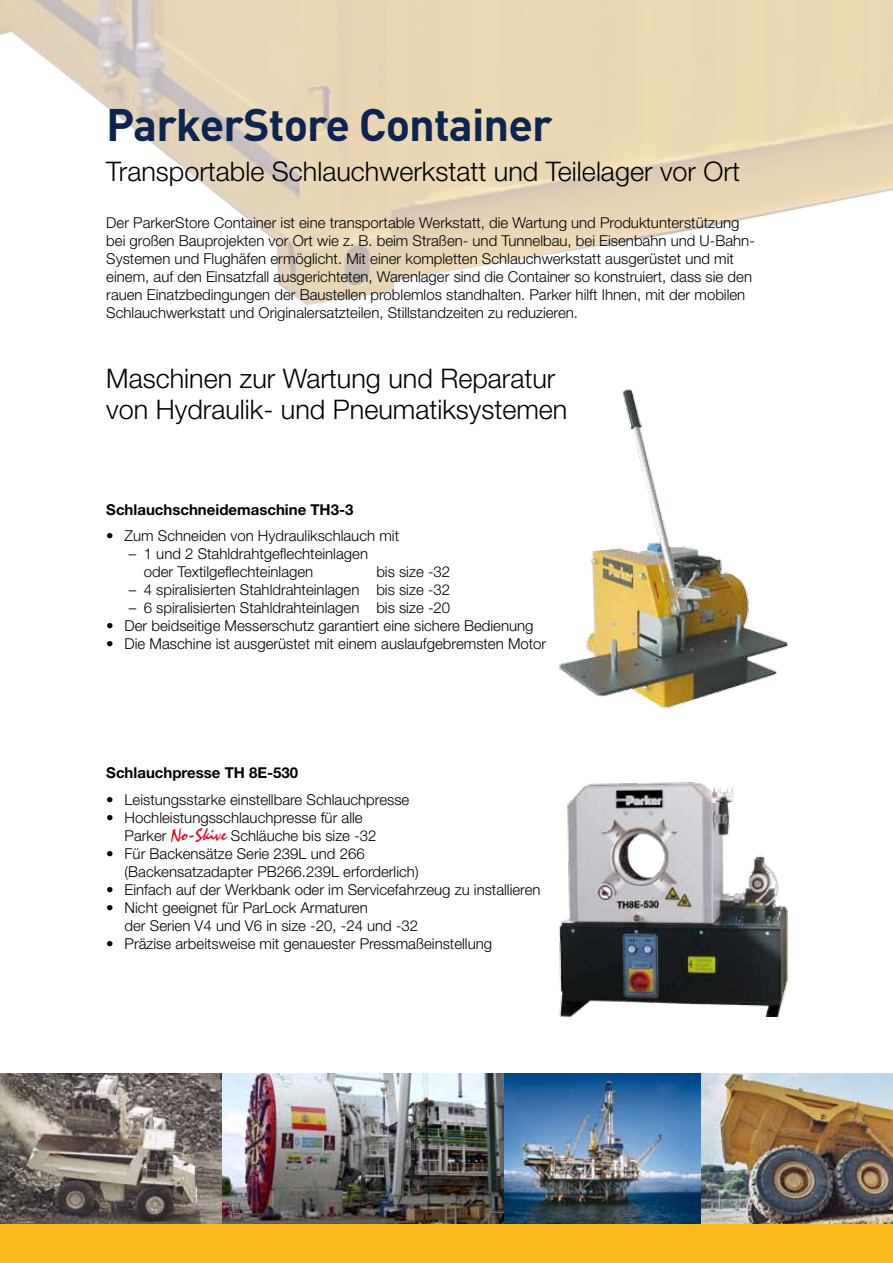
<style>
.page{position:relative;width:893px;height:1263px;background:#fff}
.page>*{position:absolute;margin:0;border:0;box-sizing:border-box;transform-origin:0 0}
.t1{font:700 45px "DINOT";letter-spacing:-.02em;color:#0c2550}
.t2{font:300 27px/31.5px "Helvetica Neue LT Std";color:#000}
.t3{font:300 15px/18px "Helvetica Neue LT Std";color:#000}
.t4{font:700 15px "Helvetica Neue LT Std";color:#000}
.s1{font-family:"Staccato 222 BT";font-weight:400;font-size:18px;color:#e2001a}
</style>
<div class="page">
<img style="left:0;top:0;width:893px;height:306px">
<img style="left:701px;top:1073px;width:192px;height:152px">
<img style="left:503px;top:1073px;width:198px;height:152px">
<img style="left:221px;top:1073px;width:282px;height:152px">
<img style="left:0;top:1073px;width:221px;height:152px">
<img style="left:559px;top:389px;width:230px;height:319px">
<img style="left:559px;top:782px;width:229px;height:234px">
<div style="left:0;top:1225px;width:893px;height:38px;background:#fab81a"></div>
<h1 class="t1" style="left:106px;top:94px;width:448px">ParkerStore Container</h1>
<h2 class="t2" style="left:106px;top:155px;width:635px">Transportable Schlauchwerkstatt und Teilelager vor Ort</h2>
<p class="t3" style="left:106px;top:213px;width:650px">Der ParkerStore Container ist eine transportable Werkstatt, die Wartung und Produktunterstützung bei großen Bauprojekten vor Ort wie z. B. beim Straßen- und Tunnelbau, bei Eisenbahn und U-Bahn-Systemen und Flughäfen ermöglicht. Mit einer kompletten Schlauchwerkstatt ausgerüstet und mit einem, auf den Einsatzfall ausgerichteten, Warenlager sind die Container so konstruiert, dass sie den rauen Einatzbedingungen der Baustellen problemlos standhalten. Parker hilft Ihnen, mit der mobilen Schlauchwerkstatt und Originalersatzteilen, Stillstandzeiten zu reduzieren.</p>
<h2 class="t2" style="left:106px;top:362px;width:463px">Maschinen zur Wartung und Reparatur von Hydraulik- und Pneumatiksystemen</h2>
<p class="t4" style="left:106px;top:500px;width:249px">Schlauchschneidemaschine TH3-3</p>
<p class="t3" style="left:106px;top:526px;width:294px">• Zum Schneiden von Hydraulikschlauch mit</p>
<p class="t3" style="left:144px;top:544px;width:226px;text-indent:-15px">– 1 und 2 Stahldrahtgeflechteinlagen oder Textilgeflechteinlagen</p>
<p class="t3" style="left:376px;top:562px;width:75px">bis size -32</p>
<p class="t3" style="left:129px;top:580px;width:323px">– 4 spiralisierten Stahldrahteinlagen bis size -32</p>
<p class="t3" style="left:129px;top:598px;width:323px">– 6 spiralisierten Stahldrahteinlagen bis size -20</p>
<p class="t3" style="left:106px;top:616px;width:429px">• Der beidseitige Messerschutz garantiert eine sichere Bedienung</p>
<p class="t3" style="left:106px;top:634px;width:441px">• Die Maschine ist ausgerüstet mit einem auslaufgebremsten Motor</p>
<p class="t4" style="left:106px;top:763px;width:193px">Schlauchpresse TH 8E-530</p>
<p class="t3" style="left:106px;top:790px;width:305px">• Leistungsstarke einstellbare Schlauchpresse</p>
<p class="t3" style="left:125px;top:808px;width:253px;text-indent:-18px">• Hochleistungsschlauchpresse für alle<br>Parker <span class="s1">No-Skive</span> Schläuche bis size -32</p>
<p class="t3" style="left:125px;top:844px;width:296px;text-indent:-18px">• Für Backensätze Serie 239L und 266 (Backensatzadapter PB266.239L erforderlich)</p>
<p class="t3" style="left:106px;top:880px;width:436px">• Einfach auf der Werkbank oder im Servicefahrzeug zu installieren</p>
<p class="t3" style="left:125px;top:898px;width:295px;text-indent:-18px">• Nicht geeignet für ParLock Armaturen<br>der Serien V4 und V6 in size -20, -24 und -32</p>
<p class="t3" style="left:106px;top:934px;width:387px">• Präzise arbeitsweise mit genauester Pressmaßeinstellung</p>
</div>
